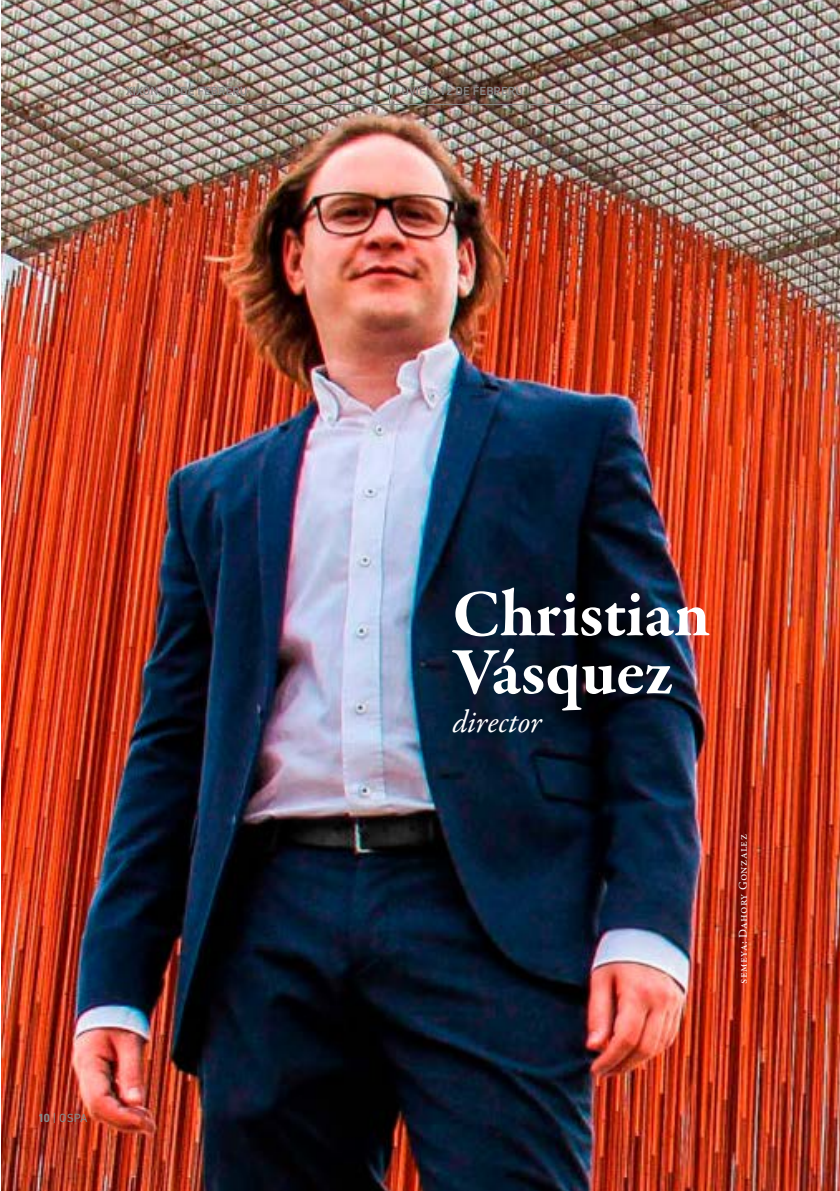
<style>
.page{position:relative;width:840px;height:1191px;background:#fff}
.page>*{position:absolute;margin:0;border:0;box-sizing:border-box;transform-origin:0 0}
.t1{font:700 68px/58px "Garamond Premr Pro";color:#fff}
.t2{font:italic 32px "Garamond Premr Pro";letter-spacing:-.005em;color:#fff}
.t3{font:500 12px "DIN Next W1 G";color:#878787}
.t4{font:12px "Garamond Premr Pro";letter-spacing:.025em;color:#fff}
.t5{font:12px "DIN Next W1 G";color:#878787}
.s1{font-weight:700}
</style>
<div class="page">
<img style="left:1px;top:0;width:838px;height:1191px">
<hr style="left:124px;top:104px;width:630px;height:1px;background:#878787">
<svg style="left:389px;top:85px;width:1px;height:19px"></svg>
<p class="t3" style="left:126px;top:84px;width:123px">XIXÓN, 11 DE FEBRERU</p>
<p class="t3" style="left:401px;top:84px;width:123px">UVIÉU, 12 DE FEBRERU</p>
<p class="t5" style="left:39px;top:1111px;width:50px"><span class="s1">10</span> | OSPA</p>
<h1 class="t1" style="left:452px;top:585px;width:259px">Christian<br>Vásquez</h1>
<h2 class="t2" style="left:452px;top:701px;width:91px">director</h2>
<p class="t4" style="left:735px;top:983px;width:151px;rotate:-90deg">semeya: Dahory Gonzalez</p>
</div>
